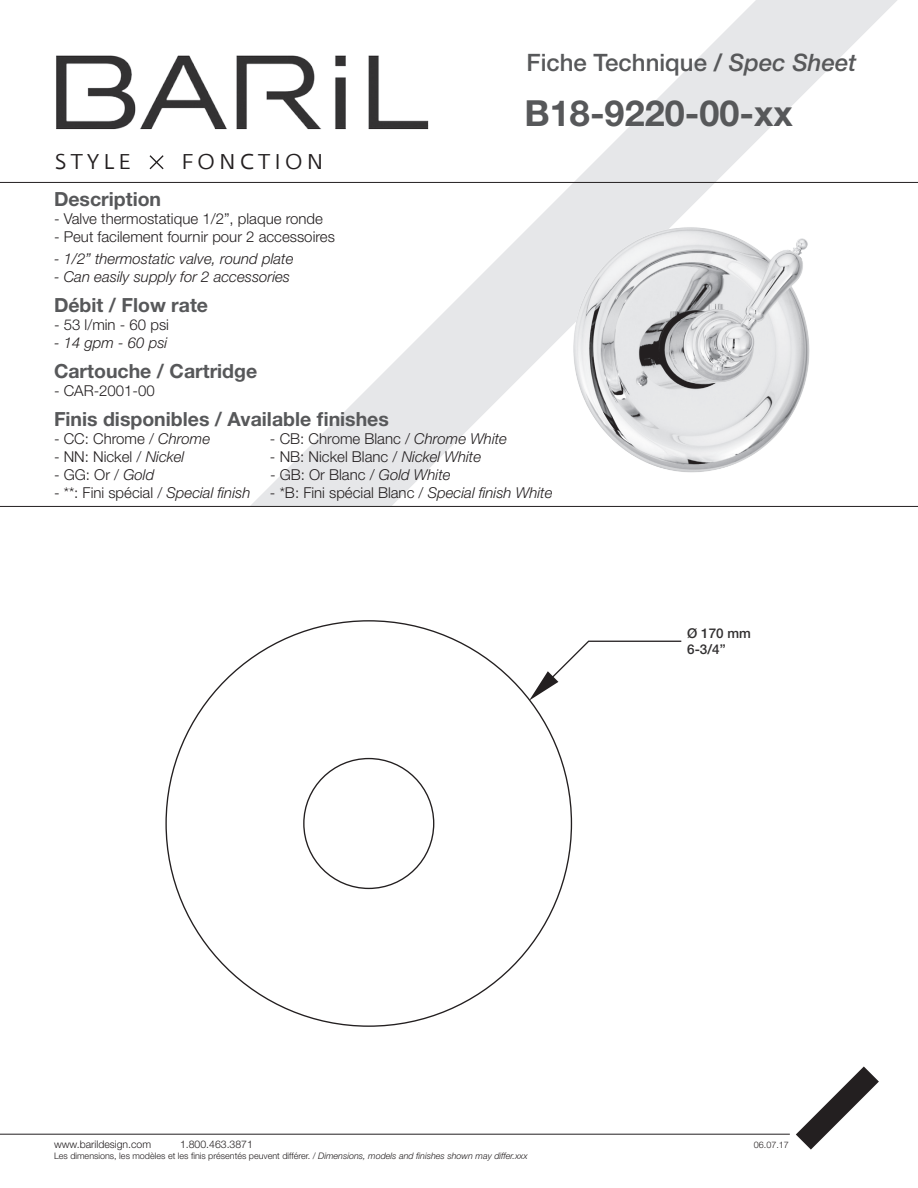
<style>
.page{position:relative;width:918px;height:1188px;background:#fff}
.page>*{position:absolute;margin:0;border:0;box-sizing:border-box;transform-origin:0 0}
.t1{font:700 36px "Helvetica Neue LT Std";color:#57585a}
.t2{font:500 24px "Helvetica Neue LT Std";color:#57585a}
.t3{font:21.3px "Fedra Sans Greek Book TF";letter-spacing:.2em;color:#231f20}
.t4{font:700 19.5px "Helvetica Neue LT Std";color:#57585a}
.t5{font:300 15px "Helvetica Neue LT Std";color:#231f20}
.t6{font:italic 300 15px "Helvetica Neue LT Std";color:#231f20}
.t7{font:500 13.5px/16.2px "Helvetica Neue LT Std";color:#312f30}
.t8{font:300 10.5px "Helvetica Neue LT Std";color:#231f20}
.t9{font:300 9px "Helvetica Neue LT Std";color:#231f20}
.s1{font-style:italic}
</style>
<div class="page">
<svg style="left:250px;top:0;width:648px;height:506px"></svg>
<img style="left:54px;top:54px;width:378px;height:128px">
<svg style="left:148px;top:154px;width:17px;height:17px"></svg>
<hr style="left:0;top:182px;width:918px;height:1px;background:#231f20">
<hr style="left:0;top:506px;width:918px;height:1px;background:#231f20">
<hr style="left:0;top:1134px;width:790px;height:1px;background:#231f20">
<svg style="left:796px;top:1066px;width:83px;height:84px"></svg>
<svg style="left:529px;top:641px;width:152px;height:60px"></svg>
<img style="left:540px;top:186px;width:324px;height:320px">
<h2 class="t2" style="left:526px;top:48px;width:331px">Fiche Technique / <span class="s1">Spec Sheet</span></h2>
<h3 class="t3" style="left:55px;top:151px;width:77px">STYLE</h3>
<h3 class="t3" style="left:181px;top:151px;width:144px">FONCTION</h3>
<p class="t1" style="left:525px;top:91px;width:270px">B18-9220-00-xx</p>
<p class="t4" style="left:54px;top:187px;width:109px">Description</p>
<p class="t5" style="left:54px;top:209px;width:270px">- Valve thermostatique 1/2”, plaque ronde</p>
<p class="t5" style="left:54px;top:227px;width:282px">- Peut facilement fournir pour 2 accessoires</p>
<p class="t6" style="left:54px;top:250px;width:241px">- 1/2” thermostatic valve, round plate</p>
<p class="t6" style="left:54px;top:268px;width:238px">- Can easily supply for 2 accessories</p>
<p class="t4" style="left:54px;top:293px;width:156px">Débit / Flow rate</p>
<p class="t5" style="left:54px;top:316px;width:117px">- 53 l/min - 60 psi</p>
<p class="t6" style="left:54px;top:334px;width:115px">- 14 gpm - 60 psi</p>
<p class="t4" style="left:54px;top:359px;width:205px">Cartouche / Cartridge</p>
<p class="t5" style="left:54px;top:382px;width:102px">- CAR-2001-00</p>
<p class="t4" style="left:54px;top:407px;width:336px">Finis disponibles / Available finishes</p>
<p class="t5" style="left:54px;top:430px;width:158px">- CC: Chrome / <span class="s1">Chrome</span></p>
<p class="t5" style="left:270px;top:430px;width:239px">- CB: Chrome Blanc / <span class="s1">Chrome White</span></p>
<p class="t5" style="left:54px;top:448px;width:132px">- NN: Nickel / <span class="s1">Nickel</span></p>
<p class="t5" style="left:270px;top:448px;width:213px">- NB: Nickel Blanc / <span class="s1">Nickel White</span></p>
<p class="t5" style="left:54px;top:466px;width:102px">- GG: Or / <span class="s1">Gold</span></p>
<p class="t5" style="left:270px;top:466px;width:182px">- GB: Or Blanc / <span class="s1">Gold White</span></p>
<p class="t5" style="left:54px;top:484px;width:198px">- **: Fini spécial / <span class="s1">Special finish</span></p>
<p class="t5" style="left:270px;top:484px;width:284px">- *B: Fini spécial Blanc / <span class="s1">Special finish White</span></p>
<p class="t7" style="left:687px;top:625px;width:65px">Ø 170 mm<br>6-3/4”</p>
<p class="t8" style="left:54px;top:1138px;width:99px">www.barildesign.com</p>
<p class="t8" style="left:180px;top:1138px;width:74px">1.800.463.3871</p>
<p class="t9" style="left:754px;top:1140px;width:37px">06.07.17</p>
<p class="t9" style="left:54px;top:1150px;width:475px">Les dimensions, les modèles et les finis présentés peuvent différer. / <span class="s1">Dimensions, models and finishes shown may differ.xxx</span></p>
</div>
